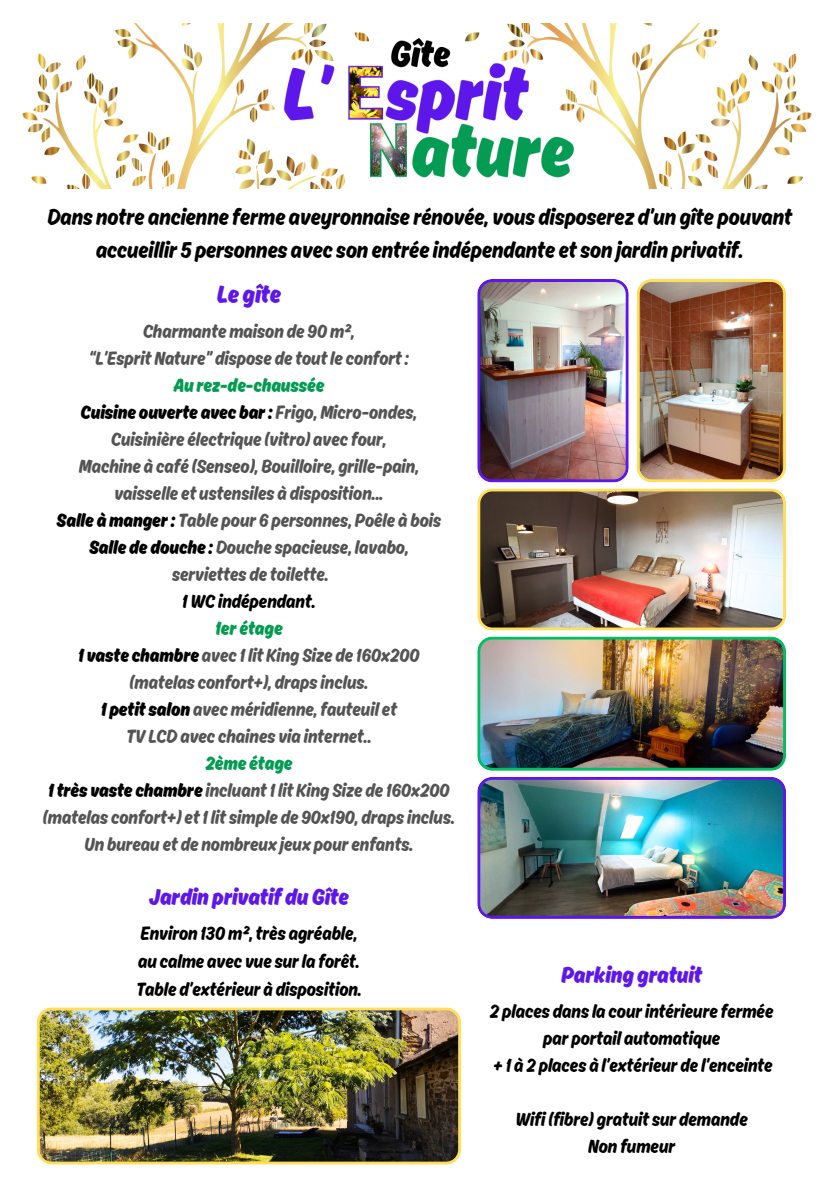
<style>
.page{position:relative;width:839px;height:1191px;background:#fff}
.page>*{position:absolute;margin:0;border:0;box-sizing:border-box;transform-origin:0 0}
.t1{font:700 26px "Ahkio";color:#5e17eb}
.t2{font:24px/33px "Ahkio";color:#000;text-align:center}
.t3{font:700 24px "Ahkio";color:#5e17eb}
.t4{font:20px/27px "Ahkio";color:#545454}
.t5{font:20px/27px "Ahkio";color:#000;text-align:center}
.t6{font:700 20px "Ahkio";color:#000}
.t7{font:700 20px "Ahkio";color:#049b52}
.s1{font-weight:400;color:#545454}
.s2{font-weight:700;color:#000}
</style>
<div class="page">
<img style="left:22px;top:23px;width:790px;height:165px">
<img style="left:636px;top:279px;width:150px;height:203px">
<img style="left:477px;top:637px;width:309px;height:134px">
<img style="left:477px;top:279px;width:151px;height:203px">
<img style="left:477px;top:488px;width:309px;height:143px">
<img style="left:477px;top:777px;width:309px;height:142px">
<img style="left:37px;top:1007px;width:424px;height:158px">
<p class="t2" style="left:47px;top:199px;width:746px">Dans notre ancienne ferme aveyronnaise rénovée, vous disposerez d’un gîte pouvant accueillir 5 personnes avec son entrée indépendante et son jardin privatif.</p>
<p class="t1" style="left:217px;top:279px;width:66px">Le gîte</p>
<p class="t4" style="left:143px;top:318px;width:213px">Charmante maison de 90 m²,</p>
<p class="t4" style="left:89px;top:345px;width:322px">“L’Esprit Nature” dispose de toutle confort:</p>
<p class="t7" style="left:173px;top:374px;width:153px">Au rez-de-chaussée</p>
<p class="t6" style="left:81px;top:401px;width:338px">Cuisine ouverte avec bar: <span class="s1">Frigo,Micro-ondes,</span></p>
<h1 class="t4" style="left:111px;top:426px;width:277px">Cuisinière électrique (vitro) avec four,</h1>
<p class="t4" style="left:79px;top:453px;width:342px">Machine à café (Senseo), Bouilloire, grille-pain,</p>
<p class="t4" style="left:114px;top:480px;width:270px">vaisselle et ustensiles à disposition...</p>
<p class="t4" style="left:57px;top:507px;width:386px"><span class="s2">Salle àmanger:</span> Table pour 6 personnes, Poêle à bois</p>
<p class="t4" style="left:89px;top:534px;width:321px"><span class="s2">Salle de douche :</span> Douche spacieuse, lavabo,</p>
<p class="t4" style="left:172px;top:561px;width:158px">serviettes de toilette.</p>
<p class="t5" style="left:182px;top:588px;width:135px">1 WC indépendant.</p>
<p class="t7" style="left:215px;top:617px;width:69px">1er étage</p>
<p class="t4" style="left:78px;top:642px;width:343px"><span class="s2">1 vaste chambre</span> avec 1 lit King Size de 160x200</p>
<p class="t4" style="left:129px;top:669px;width:240px">(matelas confort+), draps inclus.</p>
<h1 class="t4" style="left:101px;top:696px;width:297px"><span class="s2">1 petit salon</span> avec méridienne,fauteuil et</h1>
<p class="t4" style="left:126px;top:723px;width:247px">TV LCD avec chaines via internet..</p>
<p class="t7" style="left:205px;top:752px;width:89px">2ème étage</p>
<p class="t4" style="left:43px;top:777px;width:413px"><span class="s2">1très vaste chambre</span> incluant1 lit King Size de 160x200 (matelas confort+) et1 lit simple de 90x190, draps inclus.</p>
<p class="t4" style="left:84px;top:831px;width:330px">Un bureau et de nombreux jeux pour enfants.</p>
<p class="t3" style="left:149px;top:882px;width:201px">Jardin privatif du Gîte</p>
<p class="t5" style="left:140px;top:919px;width:218px">Environ 130 m², très agréable,</p>
<p class="t5" style="left:138px;top:947px;width:223px">au calme avec vue surla forêt.</p>
<p class="t5" style="left:136px;top:975px;width:227px">Table d’extérieur à disposition.</p>
<p class="t3" style="left:561px;top:960px;width:142px">Parking gratuit</p>
<p class="t5" style="left:490px;top:997px;width:285px">2 places dans la courintérieure fermée par portail automatique</p>
<p class="t5" style="left:493px;top:1051px;width:280px">+ 1 à 2 places à l’extérieur de l’enceinte</p>
<p class="t5" style="left:515px;top:1105px;width:233px">Wifi (fibre) gratuit sur demande</p>
<p class="t5" style="left:588px;top:1132px;width:88px">Non fumeur</p>
</div>
